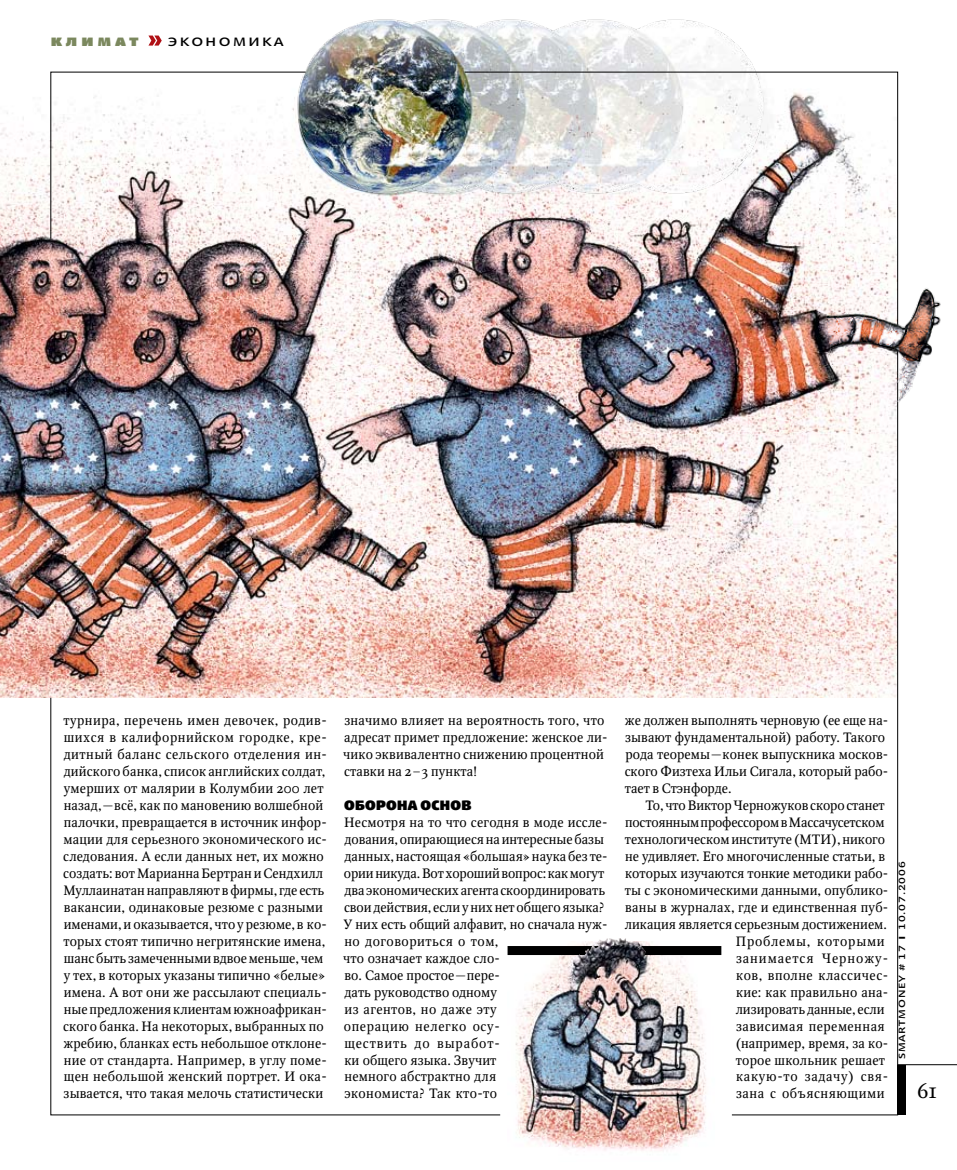
<style>
.page{position:relative;width:957px;height:1170px;background:#fff}
.page>*{position:absolute;margin:0;border:0;box-sizing:border-box;transform-origin:0 0}
.t1{font:21px "Octava";color:#000}
.t2{font:13.5px/17px "Octava";letter-spacing:.01em;color:#000}
.t3{font:800 13.5px "Smarty Narrow";letter-spacing:.02em;color:#000}
.t4{font:12px "Smarty Expand";letter-spacing:.2em;color:#000}
.t5{font:800 12px "Smarty Expand";letter-spacing:.4em;color:#7b885e}
.t6{font:9px "Smarty Expand";letter-spacing:.1em;color:#000}
</style>
<div class="page">
<div style="left:897px;top:1064px;width:9px;height:50px;background:#000"></div>
<hr style="left:897px;top:1064px;width:60px;height:1px;background:#000">
<img style="left:0;top:112px;width:464px;height:585px">
<svg style="left:148px;top:36px;width:14px;height:10px"></svg>
<img style="left:293px;top:19px;width:494px;height:179px">
<img style="left:516px;top:1115px;width:189px;height:36px">
<svg style="left:50px;top:72px;width:256px;height:167px"></svg>
<svg style="left:50px;top:697px;width:414px;height:418px"></svg>
<img style="left:464px;top:72px;width:434px;height:1043px">
<img style="left:799px;top:74px;width:142px;height:338px">
<p class="t5" style="left:51px;top:33px;width:89px">КЛИМАТ</p>
<p class="t4" style="left:168px;top:34px;width:117px">ЭКОНОМИКА</p>
<p class="t2" style="left:63px;top:712px;width:265px">турнира, перечень имен девочек, родив&shy;шихся в калифорнийском городке, кре&shy;дитный баланс сельского отделения ин&shy;дийского банка, список английских солдат, умерших от малярии в Колумбии 200 лет назад,—всё, как по мановению волшебной палочки, превращается в источник инфор&shy;мации для серьезного экономического ис&shy;следования. А если данных нет, их можно создать: вот Марианна Бертран и Сендхилл Муллаинатан направляют в фирмы, где есть вакансии, одинаковые резюме с разными именами, и оказывается, что у резюме, в ко&shy;торых стоят типично негритянские имена, шанс быть замеченными вдвое меньше, чем у тех, в которых указаны типично «белые» имена. А вот они же рассылают специаль&shy;ные предложения клиентам южноафрикан&shy;ского банка. На некоторых, выбранных по жребию, бланках есть небольшое отклоне&shy;ние от стандарта. Например, в углу поме&shy;щен небольшой женский портрет. И ока&shy;зывается, что такая мелочь статистически</p>
<p class="t2" style="left:343px;top:712px;width:266px">значимо влияет на вероятность того, что адресат примет предложение: женское ли&shy;чико эквивалентно снижению процентной ставки на 2–3 пункта!</p>
<p class="t3" style="left:344px;top:796px;width:129px">ОБОРОНА ОСНОВ</p>
<p class="t2" style="left:343px;top:813px;width:266px">Несмотря на то что сегодня в моде иссле&shy;дования, опирающиеся на интересные базы данных, настоящая «большая» наука без те&shy;ории никуда. Вот хороший вопрос: как могут два экономических агента скоординировать свои действия, если у них нет общего языка?<br>У них есть общий алфавит, но сначала нуж&shy;но договориться о том,<br>что означает каждое сло-<br>во. Самое простое—пере-<br>дать руководство одному<br>из агентов, но даже эту<br>операцию нелегко осу-<br>ществить до выработ-<br>ки общего языка. Звучит<br>немного абстрактно для<br>экономиста? Так кто-то</p>
<p class="t2" style="left:625px;top:712px;width:265px">же должен выполнять черновую (ее еще на&shy;зывают фундаментальной) работу. Такого рода теоремы—конек выпускника москов&shy;ского Физтеха Ильи Сигала, который рабо&shy;тает в Стэнфорде.</p>
<p class="t2" style="left:625px;top:796px;width:265px;text-align:right">То, что Виктор Черножуков скоро станет постоянным профессором в Массачусетском технологическом институте (МТИ), никого не удивляет. Его многочисленные статьи, в которых изучаются тонкие методики рабо&shy;ты с экономическими данными, опублико&shy;ваны в журналах, где и единственная пуб&shy;ликация является серьезным достижением.<br>Проблемы, которыми<br>занимается Черножу-<br>ков, вполне классичес-<br>кие: как правильно ана-<br>лизировать данные, если<br>зависимая переменная<br>(например, время, за ко-<br>торое школьник решает<br>какую-то задачу) свя-<br>зана с объясняющими</p>
<p class="t6" style="left:897px;top:1059px;width:199px;rotate:-90deg">SMARTMONEY # 17 ❙ 10.07.2006</p>
<h1 class="t1" style="left:917px;top:1078px;width:22px">61</h1>
</div>
